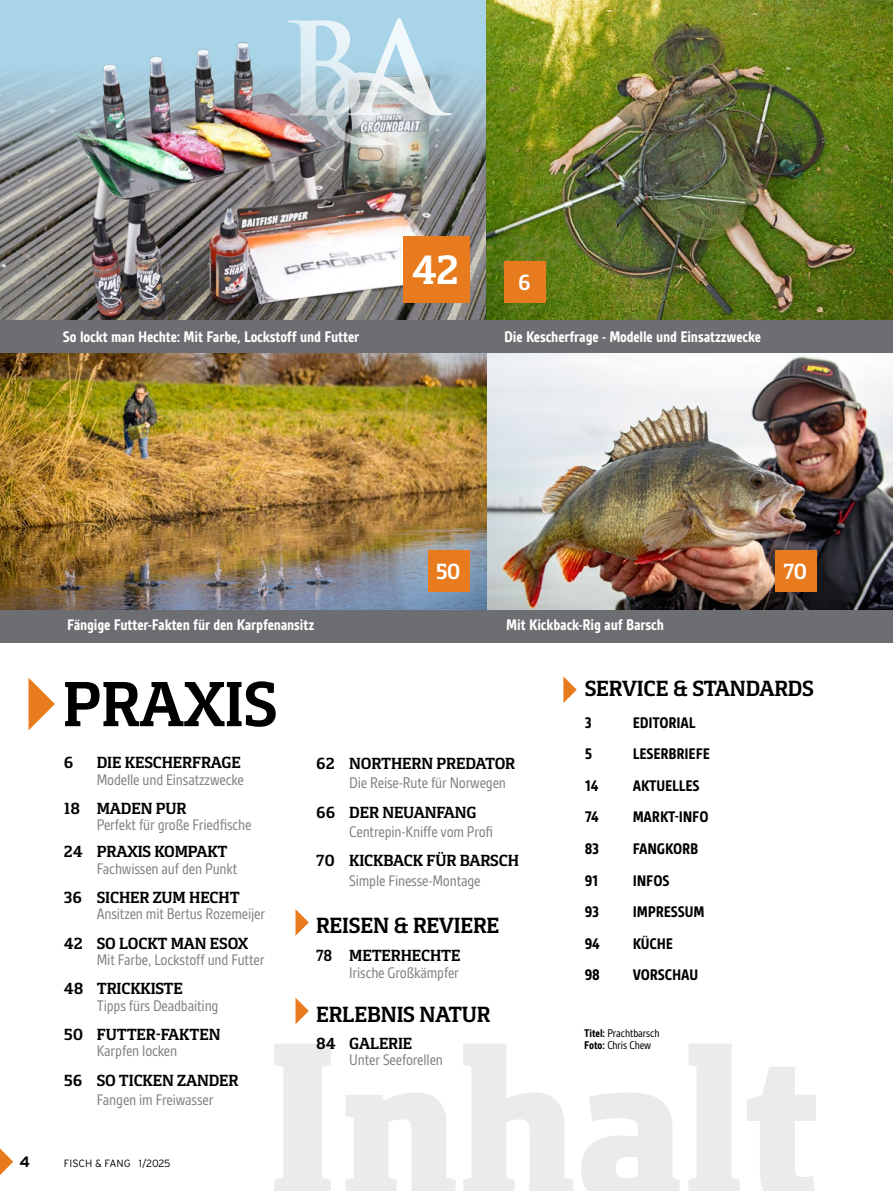
<style>
.page{position:relative;width:893px;height:1191px;background:#fff}
.page>*{position:absolute;margin:0;border:0;box-sizing:border-box;transform-origin:0 0}
.Kasten__Text_ohne_Ei{font:700 65.1px "Foral Pro";letter-spacing:-.01em;color:#000}
.Kasten__Text_ohne_Ei-2{font:700 42px "Foral Pro";color:#fff}
.Kasten__Text_ohne_Ei-3{font:700 22.5px "Foral Pro";letter-spacing:-.01em;color:#000}
.Kasten__Text_ohne_Ei-4{font:700 22.5px "Foral Pro";color:#fff;scale:.96 1}
.Kasten__Text_ohne_Ei-5{font:16.5px/16.5px "Gesta Cond";letter-spacing:-.01em;color:#808285}
.Kasten__Text_ohne_Ei-6{font:700 16.5px "Gesta Cond";letter-spacing:-.01em;color:#fff}
.Kasten__Text_ohne_Ei-7{font:700 16.5px "Gesta Cond";letter-spacing:-.01em;color:#000}
.Kasten__Text_ohne_Ei-8{font:700 16.5px/16.5px "Foral Pro";letter-spacing:-.01em;color:#000}
.t1{font:700 15px "Parey Interstate";color:#000}
.Bildunterschrift{font:12px "Gesta Cond";letter-spacing:-.01em;color:#000}
.t2{font:300 10.5px "Parey Interstate";color:#000}
.s1{font-family:"Foral Pro";font-weight:700;color:#000}
.s2{font-family:"Gesta Cond";font-weight:400;color:#808285}
.s3{font-weight:700}
</style>
<div class="page">
<hr style="left:892px;top:329px;width:1px;height:862px;background:#ccd8df">
<img style="left:0;top:0;width:486px;height:320px">
<svg style="left:288px;top:18px;width:164px;height:129px;background:#bbced7"></svg>
<img style="left:486px;top:353px;width:407px;height:257px">
<svg style="left:274px;top:1044px;width:542px;height:147px;fill:#ebebec"></svg>
<img style="left:0;top:353px;width:486px;height:257px">
<img style="left:486px;top:0;width:407px;height:320px">
<div style="left:403px;top:236px;width:66px;height:67px;background:#e87b1e"></div>
<svg style="left:29px;top:678px;width:26px;height:52px"></svg>
<svg style="left:563px;top:676px;width:14px;height:27px"></svg>
<div style="left:504px;top:261px;width:41px;height:42px;background:#e87b1e"></div>
<div style="left:0;top:320px;width:893px;height:33px;background:#6d6e71"></div>
<div style="left:0;top:610px;width:893px;height:32px;background:#6d6e71"></div>
<div style="left:428px;top:550px;width:41px;height:42px;background:#e87b1e"></div>
<div style="left:775px;top:550px;width:41px;height:42px;background:#e87b1e"></div>
<svg style="left:295px;top:997px;width:14px;height:27px"></svg>
<svg style="left:295px;top:909px;width:14px;height:26px"></svg>
<svg style="left:0;top:1148px;width:13px;height:27px"></svg>
<p class="Kasten__Text_ohne_Ei-6" style="left:63px;top:327px;width:298px">So lockt man Hechte: Mit Farbe, Lockstoff und Futter</p>
<p class="Kasten__Text_ohne_Ei-2" style="left:412px;top:244px;width:49px">42</p>
<p class="Kasten__Text_ohne_Ei-4" style="left:518px;top:268px;width:15px">6</p>
<p class="Kasten__Text_ohne_Ei-6" style="left:504px;top:327px;width:258px">Die Kescherfrage - Modelle und Einsatzzwecke</p>
<p class="Kasten__Text_ohne_Ei-4" style="left:436px;top:557px;width:27px">50</p>
<p class="Kasten__Text_ohne_Ei-4" style="left:783px;top:557px;width:26px">70</p>
<p class="Kasten__Text_ohne_Ei-6" style="left:67px;top:615px;width:249px">Fängige Futter-Fakten für den Karpfenansitz</p>
<p class="Kasten__Text_ohne_Ei-6" style="left:506px;top:615px;width:159px">Mit Kickback-Rig auf Barsch</p>
<p class="Kasten__Text_ohne_Ei" style="left:63px;top:664px;width:216px">PRAXIS</p>
<p class="Kasten__Text_ohne_Ei-8" style="left:64px;top:754px;width:11px">6</p>
<p class="Kasten__Text_ohne_Ei-5" style="left:97px;top:754px;width:149px"><span class="s1">DIE KESCHERFRAGE<br></span>Modelle und Einsatzzwecke</p>
<p class="Kasten__Text_ohne_Ei-5" style="left:97px;top:800px;width:156px;text-indent:-33px"><span class="s1">18 MADEN PUR<br></span>Perfekt für große Friedfische</p>
<p class="Kasten__Text_ohne_Ei-5" style="left:97px;top:843px;width:142px;text-indent:-33px"><span class="s1">24 PRAXIS KOMPAKT<br></span>Fachwissen auf den Punkt</p>
<p class="Kasten__Text_ohne_Ei-5" style="left:97px;top:889px;width:170px;text-indent:-33px"><span class="s1">36 SICHER ZUM HECHT<br></span>Ansitzen mit Bertus Rozemeijer</p>
<p class="Kasten__Text_ohne_Ei-5" style="left:97px;top:935px;width:169px;text-indent:-33px"><span class="s1">42 SO LOCKT MAN ESOX<br></span>Mit Farbe, Lockstoff und Futter</p>
<p class="Kasten__Text_ohne_Ei-5" style="left:97px;top:980px;width:123px;text-indent:-33px"><span class="s1">48 TRICKKISTE<br></span>Tipps fürs Deadbaiting</p>
<p class="Kasten__Text_ohne_Ei-8" style="left:97px;top:1026px;width:125px;text-indent:-33px">50 FUTTER-FAKTEN<br><span class="s2">Karpfen locken</span></p>
<p class="Kasten__Text_ohne_Ei-5" style="left:64px;top:1070px;width:176px;line-height:19.8px;text-align:center"><span class="s1">56 SO TICKEN ZANDER<br></span>Fangen im Freiwasser</p>
<p class="t1" style="left:20px;top:1153px;width:12px">4</p>
<p class="t2" style="left:64px;top:1157px;width:108px">FISCH &amp; FANG 1/2025</p>
<p class="Kasten__Text_ohne_Ei-5" style="left:349px;top:753px;width:168px;line-height:19.8px;text-indent:-33px"><span class="s1">62 NORTHERN PREDATOR<br></span>Die Reise-Rute für Norwegen</p>
<p class="Kasten__Text_ohne_Ei-5" style="left:349px;top:802px;width:145px;line-height:19.8px;text-indent:-33px"><span class="s1">66 DER NEUANFANG<br></span>Centrepin-Kniffe vom Profi</p>
<p class="Kasten__Text_ohne_Ei-5" style="left:316px;top:851px;width:204px;line-height:19.8px;text-align:center"><span class="s1">70 KICKBACK FÜR BARSCH<br></span>Simple Finesse-Montage</p>
<p class="Kasten__Text_ohne_Ei-3" style="left:316px;top:911px;width:185px">REISEN &amp; REVIERE</p>
<p class="Kasten__Text_ohne_Ei-5" style="left:316px;top:947px;width:146px;text-align:right"><span class="s1">78 METERHECHTE<br></span>Irische Großkämpfer</p>
<p class="Kasten__Text_ohne_Ei-3" style="left:316px;top:1001px;width:176px">ERLEBNIS NATUR</p>
<p class="Kasten__Text_ohne_Ei-5" style="left:349px;top:1035px;width:95px;text-indent:-33px"><span class="s1">84 GALERIE<br></span>Unter Seeforellen</p>
<p class="Kasten__Text_ohne_Ei-3" style="left:585px;top:675px;width:231px">SERVICE &amp; STANDARDS</p>
<p class="Kasten__Text_ohne_Ei-7" style="left:585px;top:713px;width:8px">3</p>
<p class="Kasten__Text_ohne_Ei-7" style="left:633px;top:713px;width:64px">EDITORIAL</p>
<p class="Kasten__Text_ohne_Ei-7" style="left:585px;top:745px;width:9px">5</p>
<p class="Kasten__Text_ohne_Ei-7" style="left:633px;top:745px;width:79px">LESERBRIEFE</p>
<p class="Kasten__Text_ohne_Ei-7" style="left:585px;top:776px;width:15px">14</p>
<p class="Kasten__Text_ohne_Ei-7" style="left:633px;top:776px;width:68px">AKTUELLES</p>
<p class="Kasten__Text_ohne_Ei-7" style="left:585px;top:808px;width:15px">74</p>
<p class="Kasten__Text_ohne_Ei-7" style="left:633px;top:808px;width:77px">MARKT-INFO</p>
<p class="Kasten__Text_ohne_Ei-7" style="left:585px;top:839px;width:16px">83</p>
<p class="Kasten__Text_ohne_Ei-7" style="left:633px;top:839px;width:67px">FANGKORB</p>
<p class="Kasten__Text_ohne_Ei-7" style="left:585px;top:871px;width:15px">91</p>
<p class="Kasten__Text_ohne_Ei-7" style="left:633px;top:871px;width:38px">INFOS</p>
<p class="Kasten__Text_ohne_Ei-7" style="left:585px;top:902px;width:16px">93</p>
<p class="Kasten__Text_ohne_Ei-7" style="left:633px;top:902px;width:73px">IMPRESSUM</p>
<p class="Kasten__Text_ohne_Ei-7" style="left:585px;top:934px;width:17px">94</p>
<p class="Kasten__Text_ohne_Ei-7" style="left:633px;top:934px;width:42px">KÜCHE</p>
<p class="Kasten__Text_ohne_Ei-7" style="left:585px;top:965px;width:17px">98</p>
<p class="Kasten__Text_ohne_Ei-7" style="left:633px;top:965px;width:67px">VORSCHAU</p>
<p class="Bildunterschrift" style="left:584px;top:1025px;width:77px"><span class="s3">Titel:</span> Prachtbarsch</p>
<p class="Bildunterschrift" style="left:584px;top:1038px;width:68px"><span class="s3">Foto:</span> Chris Chew</p>
</div>
